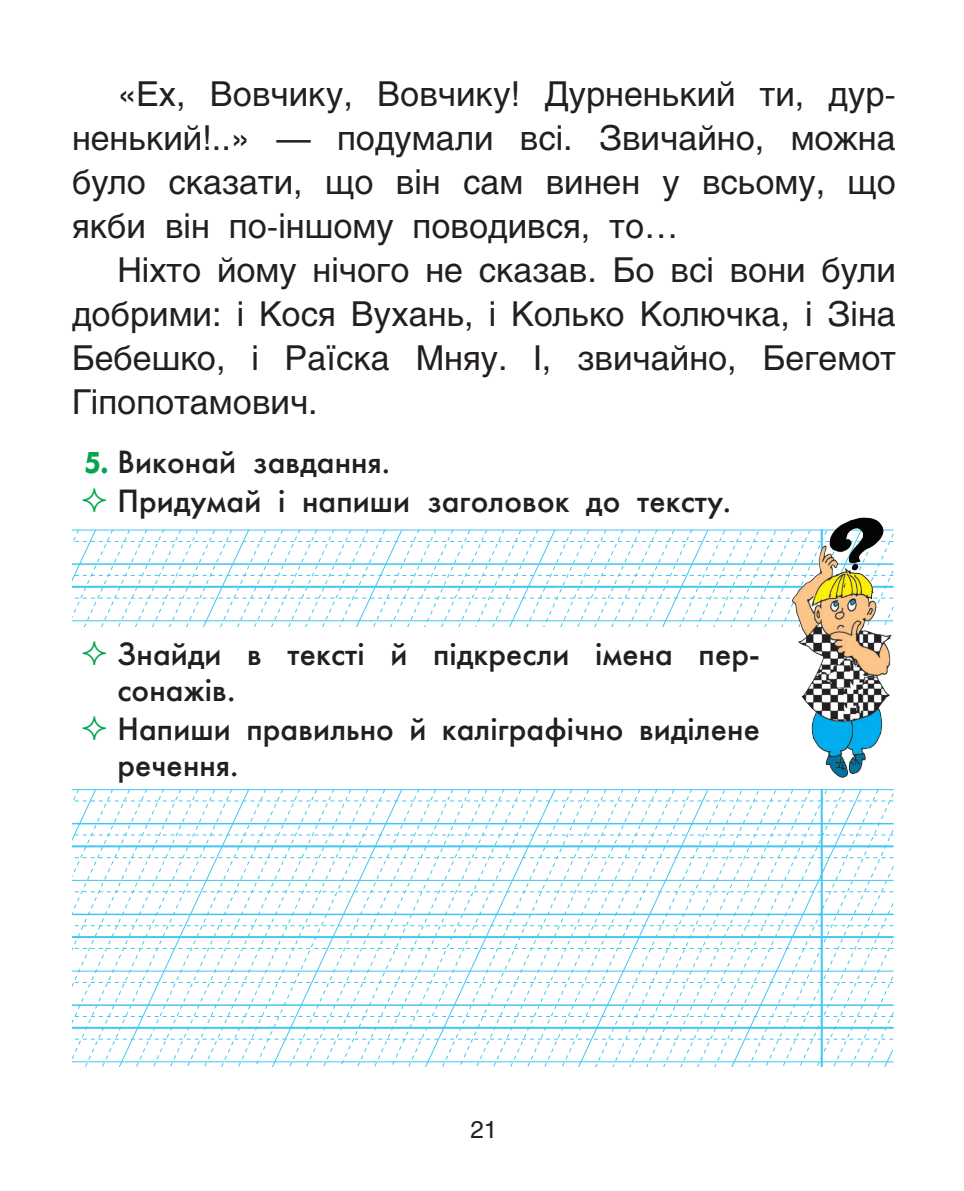
<style>
.page{position:relative;width:964px;height:1191px;background:#fff}
.page>*{position:absolute;margin:0;border:0;box-sizing:border-box;transform-origin:0 0}
.t1{font:34px/44px "Helios";color:#231f20;text-align:justify}
.t2{font:32px/36px "Futuris C";letter-spacing:.005em;color:#231f20}
.t3{font:24px "Helios";color:#231f20}
.s1{font-weight:700;font-size:30px;color:#00a54f}
</style>
<div class="page">
<svg style="left:72px;top:529px;width:716px;height:97px"></svg>
<svg style="left:72px;top:789px;width:822px;height:278px"></svg>
<hr style="left:821px;top:789px;width:2px;height:278px;background:#40c7f4">
<img style="left:788px;top:517px;width:106px;height:261px">
<p class="t1" style="left:72px;top:71px;width:825px;text-indent:45px">«Ех, Вовчику, Вовчику! Дурненький ти, дур&shy;ненький!..» — подумали всі. Звичайно, можна було сказати, що він сам винен у всьому, що якби він по-іншому поводився, то…</p>
<p class="t1" style="left:72px;top:247px;width:825px;text-indent:45px">Ніхто йому нічого не сказав. Бо всі вони були добрими: і Кося Вухань, і Колько Колючка, і Зіна Бебешко, і Раїска Мняу. І, звичайно, Бегемот Гіпопотамович.</p>
<p class="t2" style="left:117px;top:442px;width:615px;line-height:38.8px;text-indent:-32px"><span class="s1">5.</span> Виконай завдання.<br>Придумай і напиши заголовок до тексту.</p>
<p class="t2" style="left:117px;top:636px;width:644px">Знайди в тексті й підкресли імена пер&shy;сонажів.</p>
<p class="t2" style="left:117px;top:711px;width:644px">Напиши правильно й каліграфічно виділене речення.</p>
<p class="t3" style="left:470px;top:1114px;width:28px">21</p>
</div>
